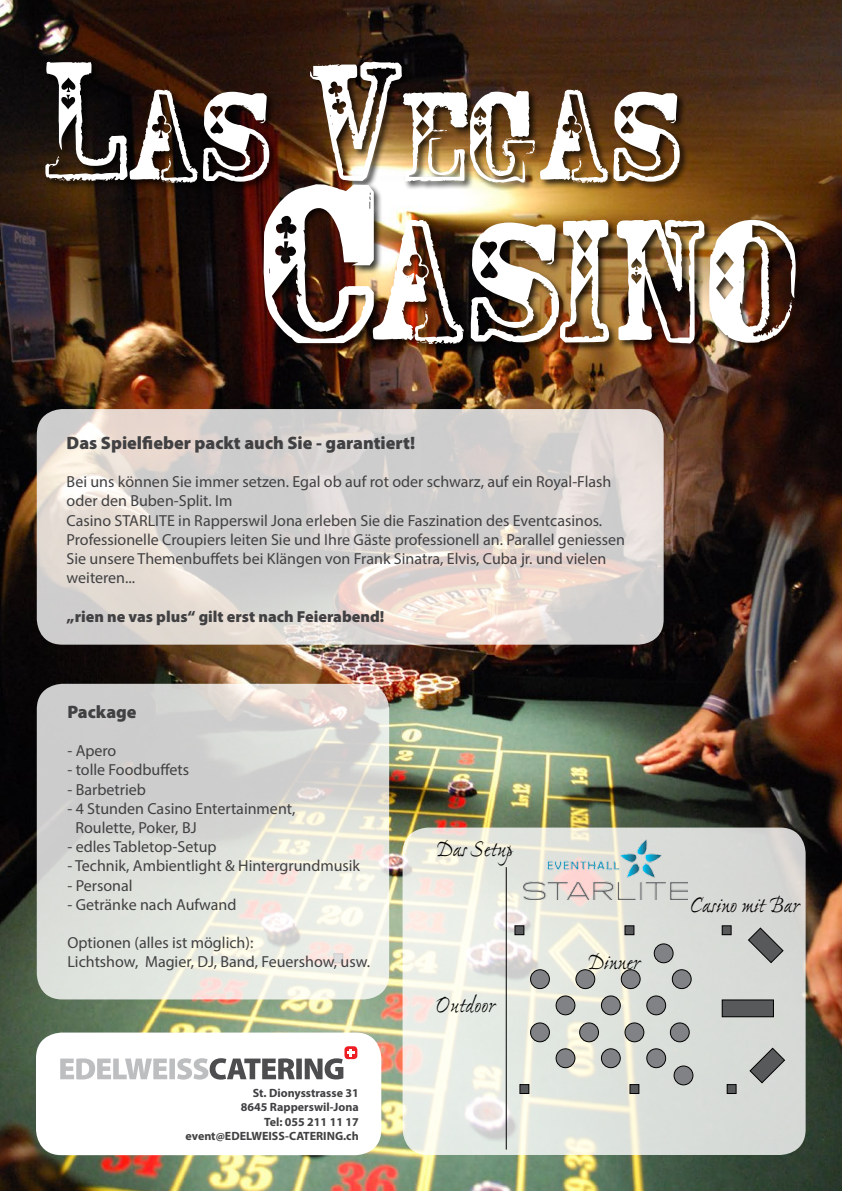
<style>
.page{position:relative;width:842px;height:1191px;background:#fff}
.page>*{position:absolute;margin:0;border:0;box-sizing:border-box;transform-origin:0 0}
.t1{font:200px "Casino Queen Normal";color:#fff}
.t2{font:150px "Casino Queen Normal";color:#fff}
.t3{font:24px "Ex Ponto Pro";letter-spacing:-.01em;color:#000}
.t4{font:900 18px "Myriad Pro";color:#414042}
.t5{font:16px/19.2px "Myriad Pro";color:#414042}
.t6{font:900 16px "Myriad Pro";color:#414042}
.t7{font:700 12px/14.4px "Myriad Pro";color:#414042;text-align:right}
</style>
<div class="page">
<img style="left:0;top:0;width:842px;height:1191px">
<div style="left:44px;top:61px;width:645px;height:131px;background:#000;opacity:.75"></div>
<svg style="left:403px;top:827px;width:403px;height:328px;background:#e1e3dc"></svg>
<div style="left:531px;top:969px;width:18px;height:19px;background:#808285;border-radius:50%"></div>
<div style="left:530px;top:969px;width:20px;height:20px;border:1px solid #000;border-radius:50%"></div>
<div style="left:515px;top:925px;width:9px;height:9px;background:#58595b"></div>
<div style="left:514px;top:925px;width:10px;height:10px;border:1px solid #000"></div>
<div style="left:722px;top:925px;width:9px;height:9px;background:#58595b"></div>
<div style="left:722px;top:925px;width:10px;height:10px;border:1px solid #000"></div>
<div style="left:556px;top:996px;width:19px;height:18px;background:#808285;border-radius:50%"></div>
<div style="left:556px;top:995px;width:19px;height:20px;border:1px solid #000;border-radius:50%"></div>
<div style="left:580px;top:1023px;width:18px;height:18px;background:#808285;border-radius:50%"></div>
<div style="left:579px;top:1022px;width:20px;height:20px;border:1px solid #000;border-radius:50%"></div>
<div style="left:601px;top:1048px;width:19px;height:19px;background:#808285;border-radius:50%"></div>
<div style="left:601px;top:1048px;width:20px;height:20px;border:1px solid #000;border-radius:50%"></div>
<div style="left:576px;top:969px;width:19px;height:19px;background:#808285;border-radius:50%"></div>
<div style="left:575px;top:969px;width:20px;height:20px;border:1px solid #000;border-radius:50%"></div>
<div style="left:601px;top:996px;width:19px;height:18px;background:#808285;border-radius:50%"></div>
<div style="left:601px;top:995px;width:20px;height:20px;border:1px solid #000;border-radius:50%"></div>
<div style="left:625px;top:1023px;width:19px;height:18px;background:#808285;border-radius:50%"></div>
<div style="left:624px;top:1022px;width:20px;height:20px;border:1px solid #000;border-radius:50%"></div>
<div style="left:647px;top:1048px;width:19px;height:19px;background:#808285;border-radius:50%"></div>
<div style="left:646px;top:1048px;width:20px;height:20px;border:1px solid #000;border-radius:50%"></div>
<div style="left:621px;top:969px;width:19px;height:19px;background:#808285;border-radius:50%"></div>
<div style="left:621px;top:969px;width:20px;height:20px;border:1px solid #000;border-radius:50%"></div>
<div style="left:647px;top:996px;width:19px;height:18px;background:#808285;border-radius:50%"></div>
<div style="left:646px;top:995px;width:20px;height:20px;border:1px solid #000;border-radius:50%"></div>
<div style="left:670px;top:1023px;width:19px;height:18px;background:#808285;border-radius:50%"></div>
<div style="left:670px;top:1022px;width:20px;height:20px;border:1px solid #000;border-radius:50%"></div>
<div style="left:674px;top:1066px;width:19px;height:18px;background:#808285;border-radius:50%"></div>
<div style="left:674px;top:1065px;width:19px;height:20px;border:1px solid #000;border-radius:50%"></div>
<div style="left:672px;top:969px;width:19px;height:19px;background:#808285;border-radius:50%"></div>
<div style="left:672px;top:969px;width:20px;height:20px;border:1px solid #000;border-radius:50%"></div>
<div style="left:654px;top:944px;width:19px;height:18px;background:#808285;border-radius:50%"></div>
<div style="left:654px;top:943px;width:20px;height:20px;border:1px solid #000;border-radius:50%"></div>
<div style="left:531px;top:1023px;width:18px;height:18px;background:#808285;border-radius:50%"></div>
<div style="left:530px;top:1022px;width:20px;height:20px;border:1px solid #000;border-radius:50%"></div>
<div style="left:556px;top:1048px;width:19px;height:19px;background:#808285;border-radius:50%"></div>
<div style="left:556px;top:1048px;width:19px;height:20px;border:1px solid #000;border-radius:50%"></div>
<div style="left:625px;top:925px;width:9px;height:9px;background:#58595b"></div>
<div style="left:624px;top:925px;width:10px;height:10px;border:1px solid #000"></div>
<div style="left:520px;top:1084px;width:9px;height:9px;background:#58595b"></div>
<div style="left:519px;top:1084px;width:10px;height:10px;border:1px solid #000"></div>
<div style="left:727px;top:1084px;width:9px;height:9px;background:#58595b"></div>
<div style="left:727px;top:1084px;width:10px;height:10px;border:1px solid #000"></div>
<div style="left:630px;top:1084px;width:9px;height:9px;background:#58595b"></div>
<div style="left:629px;top:1084px;width:10px;height:10px;border:1px solid #000"></div>
<hr style="left:506px;top:867px;width:1px;height:282px;background:#000">
<svg style="left:37px;top:409px;width:627px;height:235px;background:#dcd5d2"></svg>
<svg style="left:37px;top:684px;width:352px;height:315px;background:#deded9"></svg>
<div style="left:262px;top:183px;width:543px;height:170px;background:#000;opacity:.75"></div>
<svg style="left:749px;top:1047px;width:37px;height:37px"></svg>
<div style="left:722px;top:1000px;width:51px;height:16px;background:#58595b"></div>
<div style="left:722px;top:999px;width:52px;height:18px;border:1px solid #000"></div>
<svg style="left:747px;top:926px;width:37px;height:38px"></svg>
<div style="left:36px;top:1032px;width:345px;height:123px;background:#fff;border-radius:26px"></div>
<div style="left:344px;top:1046px;width:13px;height:13px;background:#ed1d24;border-radius:4px"></div>
<svg style="left:60px;top:1048px;width:295px;height:31px"></svg>
<img style="left:524px;top:839px;width:164px;height:60px">
<h2 class="t2" style="left:41px;top:42px;width:637px">Las Vegas</h2>
<h1 class="t1" style="left:261px;top:156px;width:542px">Casino</h1>
<p class="t4" style="left:67px;top:431px;width:350px">Das Spielfieber packt auch Sie - garantiert!</p>
<p class="t5" style="left:67px;top:472px;width:560px">Bei uns können Sie immer setzen. Egal ob auf rot oder schwarz, auf ein Royal-Flash oder den Buben-Split. Im<br>Casino STARLITE in Rapperswil Jona erleben Sie die Faszination des Eventcasinos.<br>Professionelle Croupiers leiten Sie und Ihre Gäste professionell an. Parallel geniessen Sie unsere Themenbuffets bei Klängen von Frank Sinatra, Elvis, Cuba jr. und vielen weiteren...</p>
<p class="t6" style="left:67px;top:605px;width:319px">„rien ne vas plus“ gilt erst nach Feierabend!</p>
<p class="t4" style="left:67px;top:699px;width:71px">Package</p>
<p class="t5" style="left:67px;top:741px;width:51px">- Apero</p>
<p class="t5" style="left:67px;top:760px;width:123px">- tolle Foodbuffets</p>
<p class="t5" style="left:67px;top:779px;width:80px">- Barbetrieb</p>
<p class="t5" style="left:75px;top:798px;width:221px;text-indent:-8px">- 4 Stunden Casino Entertainment,<br>Roulette, Poker, BJ</p>
<p class="t5" style="left:67px;top:837px;width:151px">- edles Tabletop-Setup</p>
<p class="t5" style="left:67px;top:856px;width:294px">- Technik, Ambientlight &amp; Hintergrundmusik</p>
<p class="t5" style="left:67px;top:875px;width:67px">- Personal</p>
<p class="t5" style="left:67px;top:894px;width:171px">- Getränke nach Aufwand</p>
<p class="t5" style="left:67px;top:933px;width:304px">Optionen (alles ist möglich):<br>Lichtshow, Magier, DJ, Band, Feuershow, usw.</p>
<p class="t7" style="left:186px;top:1085px;width:175px">St. Dionysstrasse 31<br>8645 Rapperswil-Jona<br>Tel: 055 211 11 17 event@EDELWEISS-CATERING.ch</p>
<h3 class="t3" style="left:436px;top:834px;width:78px">Das Setup</h3>
<h3 class="t3" style="left:435px;top:990px;width:62px">Outdoor</h3>
<h3 class="t3" style="left:588px;top:947px;width:54px">Dinner</h3>
<h3 class="t3" style="left:690px;top:890px;width:111px">Casino mit Bar</h3>
</div>
